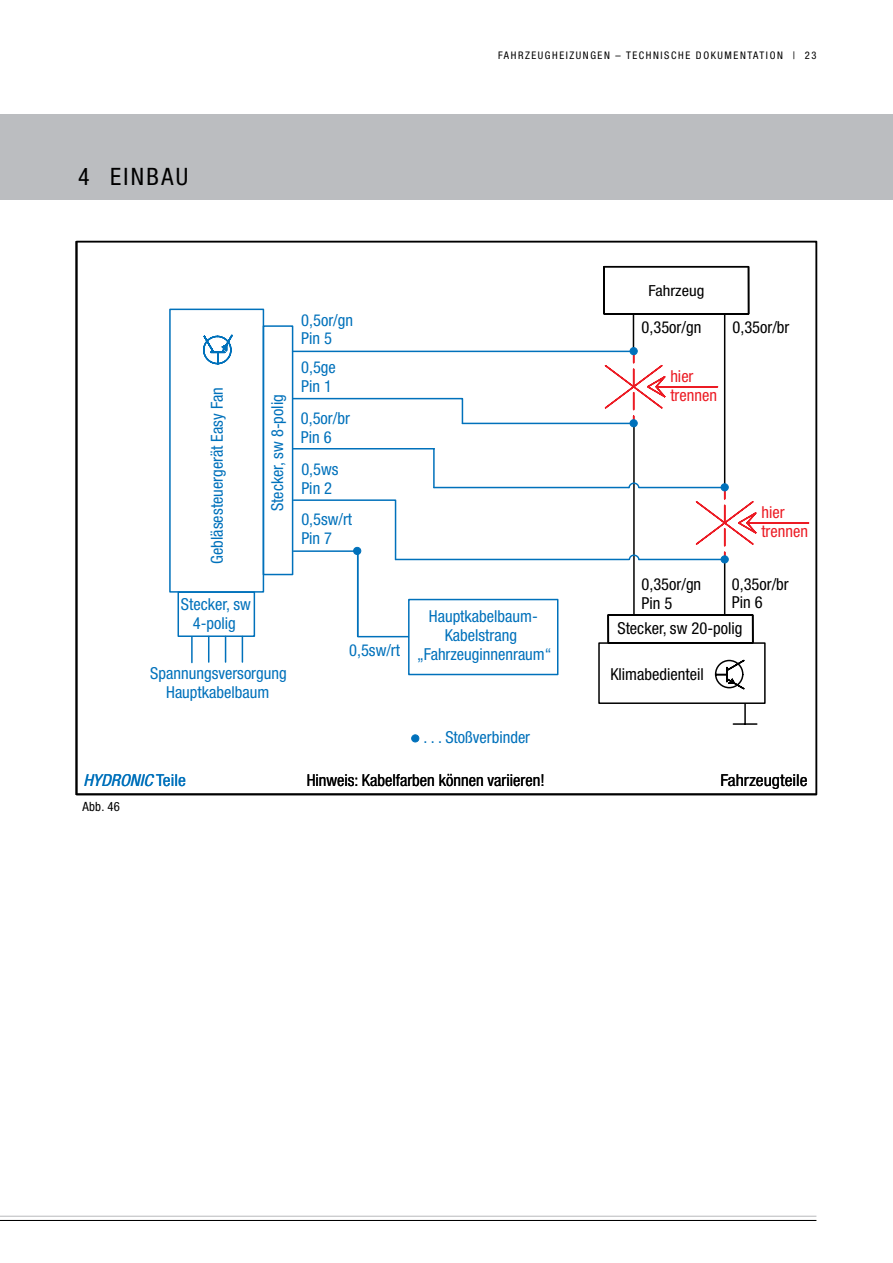
<style>
.page{position:relative;width:893px;height:1263px;background:#fff}
.page>*{position:absolute;margin:0;border:0;box-sizing:border-box;transform-origin:0 0}
.Ueberschrift_16pt{font:condensed 24px "Helvetica Neue LT";letter-spacing:.1em;color:#000}
.t1{font:condensed 16.5px/18.9px "Helvetica Neue LT";color:#0071bb}
.t2{font:condensed 16.5px/18.9px "Helvetica Neue LT";color:#000}
.t3{font:condensed 16.5px/18.9px "Helvetica Neue LT";color:#ec1b24}
.t4{font:italic condensed 16.5px "Helvetica Neue LT";color:#0071bb;scale:1.07 1}
.t5{font:condensed 16.5px "Helvetica Neue LT";color:#000;scale:1.07 1}
.t6{font:condensed 15.3px "Helvetica Neue LT";color:#000;scale:1.08 1}
.t7{font:condensed 12.75px "Helvetica Neue LT";color:#000}
.t8{font:condensed 10.5px "Helvetica Neue LT";letter-spacing:.15em;color:#000}
.s1{font-style:normal}
</style>
<div class="page">
<div style="left:0;top:115px;width:893px;height:85px;background:#bbbdc0"></div>
<hr style="left:0;top:1216px;width:816px;height:1px;background:#bbbdc0">
<hr style="left:0;top:1220px;width:816px;height:1px;background:#000">
<hr style="left:76px;top:794px;width:740px;height:1px;background:#000">
<hr style="left:76px;top:242px;width:1px;height:552px;background:#000">
<hr style="left:76px;top:241px;width:740px;height:1px;background:#000">
<hr style="left:816px;top:242px;width:1px;height:552px;background:#000">
<hr style="left:633px;top:314px;width:1px;height:37px;background:#000">
<hr style="left:744px;top:704px;width:2px;height:20px;background:#000">
<hr style="left:633px;top:424px;width:2px;height:191px;background:#000">
<hr style="left:733px;top:723px;width:24px;height:2px;background:#000">
<hr style="left:603px;top:267px;width:2px;height:47px;background:#000">
<hr style="left:604px;top:313px;width:144px;height:2px;background:#000">
<hr style="left:748px;top:267px;width:1px;height:47px;background:#000">
<hr style="left:604px;top:266px;width:144px;height:1px;background:#000">
<div style="left:598px;top:642px;width:168px;height:62px;border:2px solid #000"></div>
<svg style="left:714px;top:659px;width:31px;height:31px"></svg>
<div style="left:412px;top:735px;width:7px;height:7px;background:#0071bb;border-radius:50%"></div>
<div style="left:411px;top:735px;width:8px;height:7px;border:1px solid #0071bb;border-radius:50%"></div>
<hr style="left:724px;top:314px;width:1px;height:171px;background:#000">
<hr style="left:724px;top:562px;width:1px;height:53px;background:#000">
<hr style="left:656px;top:386px;width:62px;height:1px;background:#ec1b24">
<svg style="left:603px;top:350px;width:64px;height:73px"></svg>
<div style="left:630px;top:348px;width:7px;height:7px;background:#0071bb;border-radius:50%"></div>
<div style="left:630px;top:347px;width:7px;height:8px;border:1px solid #0071bb;border-radius:50%"></div>
<div style="left:630px;top:420px;width:7px;height:7px;background:#0071bb;border-radius:50%"></div>
<div style="left:630px;top:419px;width:7px;height:8px;border:1px solid #0071bb;border-radius:50%"></div>
<hr style="left:293px;top:351px;width:340px;height:1px;background:#0071bb">
<hr style="left:747px;top:522px;width:62px;height:2px;background:#ec1b24">
<svg style="left:694px;top:486px;width:63px;height:74px"></svg>
<div style="left:721px;top:484px;width:7px;height:7px;background:#0071bb;border-radius:50%"></div>
<div style="left:721px;top:484px;width:7px;height:7px;border:1px solid #0071bb;border-radius:50%"></div>
<div style="left:721px;top:556px;width:7px;height:7px;background:#0071bb;border-radius:50%"></div>
<div style="left:721px;top:556px;width:7px;height:7px;border:1px solid #0071bb;border-radius:50%"></div>
<hr style="left:639px;top:487px;width:85px;height:1px;background:#0071bb">
<hr style="left:462px;top:423px;width:171px;height:1px;background:#0071bb">
<hr style="left:639px;top:559px;width:85px;height:1px;background:#0071bb">
<svg style="left:608px;top:615px;width:1px;height:27px"></svg>
<hr style="left:608px;top:642px;width:144px;height:2px;background:#000">
<svg style="left:752px;top:615px;width:1px;height:28px"></svg>
<hr style="left:608px;top:614px;width:145px;height:1px;background:#000">
<svg style="left:627px;top:482px;width:13px;height:79px"></svg>
<hr style="left:396px;top:559px;width:233px;height:1px;background:#0071bb">
<hr style="left:434px;top:487px;width:195px;height:1px;background:#0071bb">
<div style="left:263px;top:325px;width:30px;height:250px;border:1px solid #0071bb"></div>
<svg style="left:169px;top:308px;width:96px;height:356px"></svg>
<svg style="left:291px;top:397px;width:268px;height:279px"></svg>
<p class="t8" style="left:498px;top:50px;width:320px">FAHRZEUGHEIZUNGEN – TECHNISCHE DOKUMENTATION | 23</p>
<p class="Ueberschrift_16pt" style="left:78px;top:162px;width:112px">4 EINBAU</p>
<p class="t1" style="left:207px;top:564px;width:178px;rotate:-90deg">Gebläsesteuergerät Easy Fan</p>
<p class="t1" style="left:181px;top:595px;width:72px;text-align:center">Stecker, sw<br>4-polig</p>
<p class="t1" style="left:268px;top:511px;width:118px;rotate:-90deg">Stecker, sw 8-polig</p>
<p class="t1" style="left:150px;top:664px;width:138px;text-align:center">Spannungsversorgung<br>Hauptkabelbaum</p>
<p class="t1" style="left:301px;top:310px;width:53px">0,5or/gn<br>Pin 5</p>
<p class="t1" style="left:301px;top:357px;width:36px">0,5ge<br>Pin 1</p>
<p class="t1" style="left:301px;top:408px;width:51px">0,5or/br<br>Pin 6</p>
<p class="t1" style="left:301px;top:459px;width:39px">0,5ws<br>Pin 2</p>
<p class="t1" style="left:301px;top:510px;width:52px">0,5sw/rt<br>Pin 7</p>
<p class="t1" style="left:349px;top:640px;width:52px">0,5sw/rt</p>
<p class="t1" style="left:417px;top:607px;width:136px;text-align:center">Hauptkabelbaum-<br>Kabelstrang „Fahrzeuginnenraum“</p>
<p class="t1" style="left:423px;top:727px;width:108px">. . . Stoßverbinder</p>
<p class="t6" style="left:648px;top:281px;width:53px">Fahrzeug</p>
<p class="t2" style="left:642px;top:318px;width:61px">0,35or/gn</p>
<p class="t2" style="left:732px;top:317px;width:58px">0,35or/br</p>
<p class="t3" style="left:670px;top:367px;width:48px">hier trennen</p>
<p class="t2" style="left:641px;top:574px;width:61px">0,35or/gn<br>Pin 5</p>
<p class="t3" style="left:761px;top:503px;width:48px">hier trennen</p>
<p class="t2" style="left:732px;top:574px;width:58px">0,35or/br<br>Pin 6</p>
<p class="t2" style="left:617px;top:619px;width:127px">Stecker, sw 20-polig</p>
<p class="t2" style="left:610px;top:664px;width:95px">Klimabedienteil</p>
<p class="t4" style="left:84px;top:770px;width:97px">HYDRONIC <span class="s1">Teile</span></p>
<p class="t2" style="left:307px;top:770px;width:239px">Hinweis: Kabelfarben können variieren!</p>
<p class="t5" style="left:720px;top:770px;width:83px">Fahrzeugteile</p>
<p class="t7" style="left:82px;top:799px;width:39px">Abb. 46</p>
</div>
